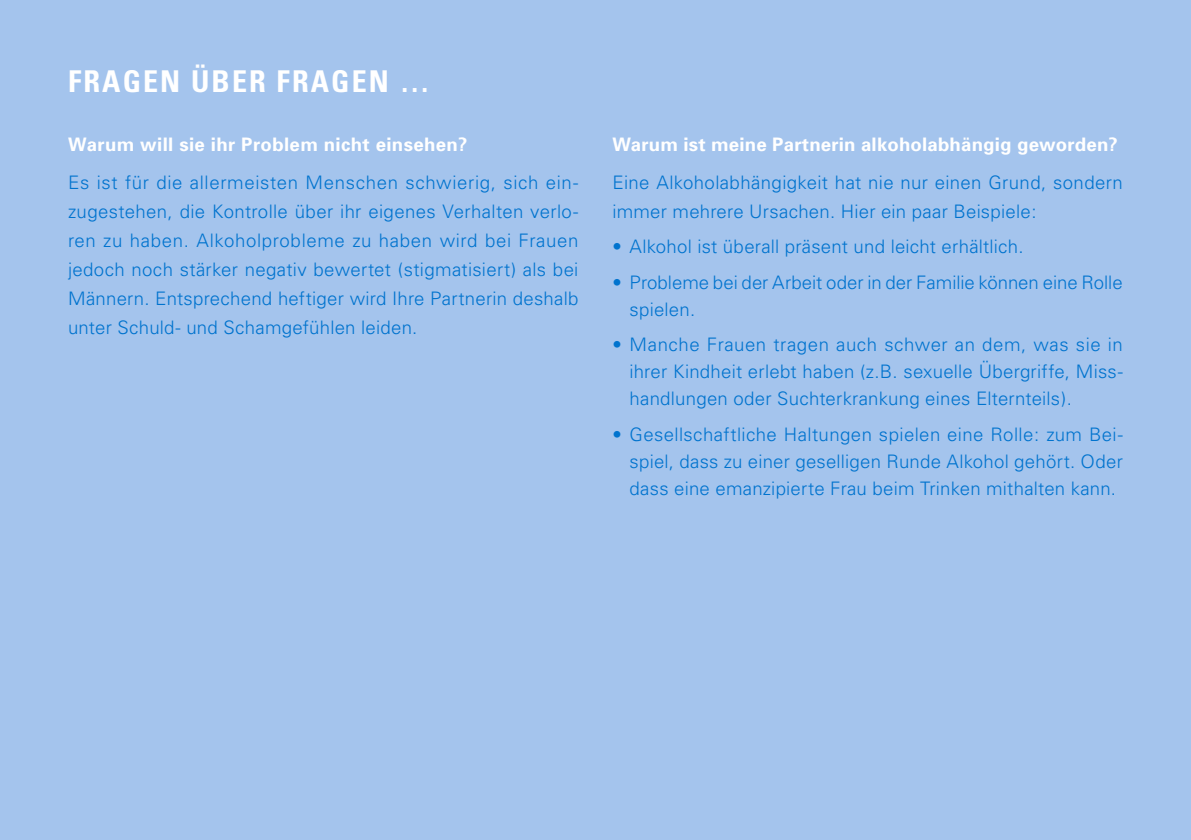
<style>
.page{position:relative;width:1191px;height:840px;background:#fff}
.page>*{position:absolute;margin:0;border:0;box-sizing:border-box;transform-origin:0 0}
.t1{font:700 condensed 30px "Univers";letter-spacing:.07em;color:#fff}
.t2{font:300 18.6px/29px "Univers";letter-spacing:.01em;color:#0073ce;text-align:justify}
.t3{font:700 18.6px "Univers";letter-spacing:.01em;color:#fff}
</style>
<div class="page">
<div style="left:0;top:0;width:1191px;height:839px;background:#a4c4ed"></div>
<h1 class="t1" style="left:68px;top:63px;width:363px">FRAGEN ÜBER FRAGEN …</h1>
<p class="t3" style="left:68px;top:133px;width:401px">Warum will sie ihr Problem nicht einsehen?</p>
<p class="t2" style="left:68px;top:167px;width:512px">Es ist für die allermeisten Menschen schwierig, sich ein&shy;zugestehen, die Kontrolle über ihr eigenes Verhalten verlo&shy;ren zu haben. Alkoholprobleme zu haben wird bei Frauen jedoch noch stärker negativ bewertet (stigmatisiert) als bei Männern. Entsprechend heftiger wird Ihre Partnerin deshalb unter Schuld- und Schamgefühlen leiden.</p>
<p class="t3" style="left:612px;top:133px;width:507px">Warum ist meine Partnerin alkoholabhängig geworden?</p>
<p class="t2" style="left:612px;top:167px;width:512px">Eine Alkoholabhängigkeit hat nie nur einen Grund, sondern immer mehrere Ursachen. Hier ein paar Beispiele:</p>
<p class="t2" style="left:612px;top:232px;width:412px">• Alkohol ist überall präsent und leicht erhältlich.</p>
<p class="t2" style="left:629px;top:268px;width:495px;line-height:27px;text-indent:-17px">• Probleme bei der Arbeit oder in der Familie können eine Rolle spielen.</p>
<p class="t2" style="left:629px;top:331px;width:495px;line-height:27px;text-indent:-17px">• Manche Frauen tragen auch schwer an dem, was sie in ihrer Kindheit erlebt haben (z.B. sexuelle Übergriffe, Miss&shy;handlungen oder Suchterkrankung eines Elternteils).</p>
<p class="t2" style="left:629px;top:420px;width:495px;line-height:27px;text-indent:-17px">• Gesellschaftliche Haltungen spielen eine Rolle: zum Bei&shy;spiel, dass zu einer geselligen Runde Alkohol gehört. Oder dass eine emanzipierte Frau beim Trinken mithalten kann.</p>
</div>
